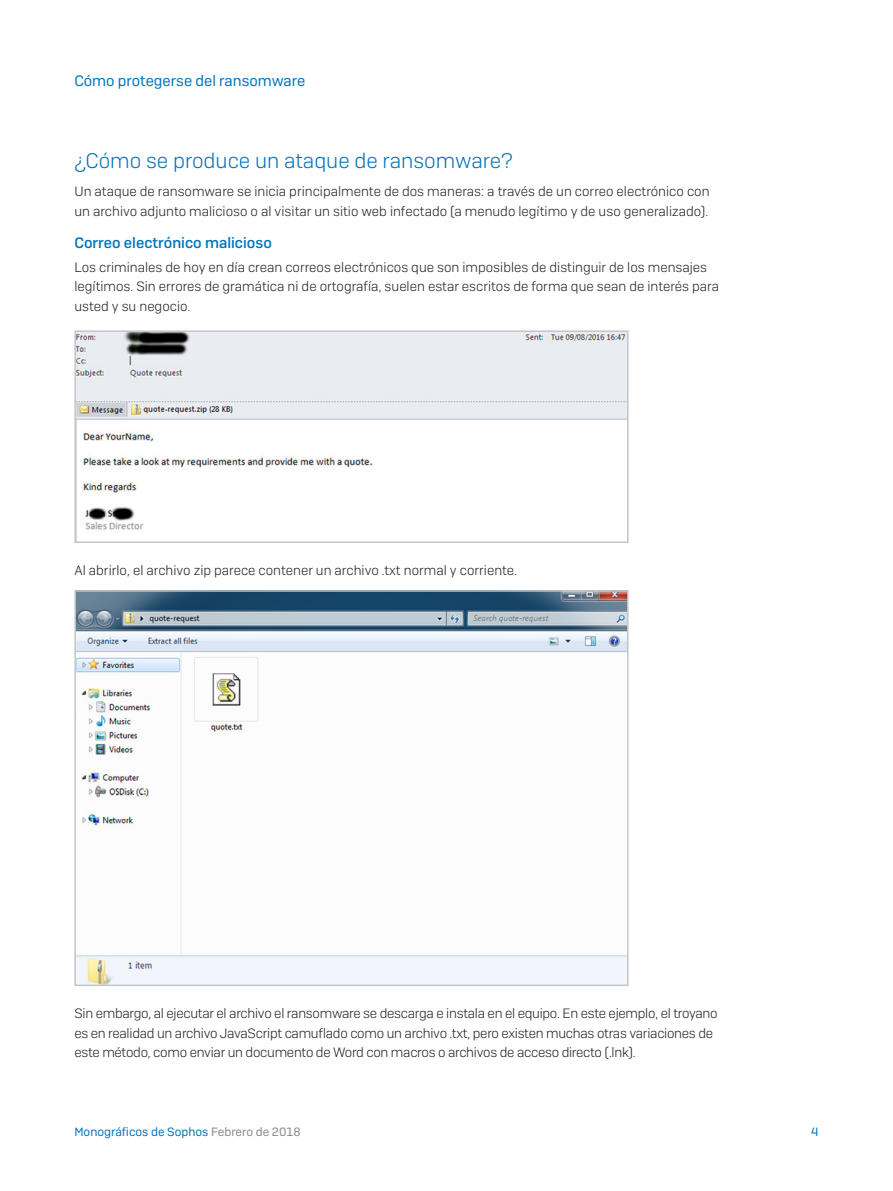
<style>
.page{position:relative;width:893px;height:1191px;background:#fff}
.page>*{position:absolute;margin:0;border:0;box-sizing:border-box;transform-origin:0 0}
.Subhead_1{font:300 21px "Sophos Sans";color:#0072bc}
.t1{font:15px "Sophos Sans";color:#0072bc}
.Subhead_2{font:500 15px "Sophos Sans";color:#0072bc}
.Body_Copy{font:300 13.5px/19.5px "Sophos Sans";color:#231f20}
.Body_Copy-2{font:300 13.5px/19.5px "Sophos Sans";letter-spacing:-.02em;color:#231f20}
.t2{font:12px "Sophos Sans";color:#0072bc}
.s1{color:#81898e}
</style>
<div class="page">
<img style="left:77px;top:333px;width:549px;height:198px">
<div style="left:74px;top:330px;width:555px;height:213px;border:2px solid #c2c6c9"></div>
<img style="left:77px;top:593px;width:549px;height:390px">
<div style="left:74px;top:590px;width:555px;height:396px;border:2px solid #c2c6c9"></div>
<p class="t1" style="left:74px;top:72px;width:232px">Cómo protegerse del ransomware</p>
<p class="Subhead_1" style="left:74px;top:148px;width:440px">¿Cómo se produce un ataque de ransomware?</p>
<p class="Body_Copy" style="left:74px;top:181px;width:637px">Un ataque de ransomware se inicia principalmente de dos maneras: a través de un correo electrónico con un archivo adjunto malicioso o al visitar un sitio web infectado (a menudo legítimo y de uso generalizado).</p>
<p class="Subhead_2" style="left:74px;top:234px;width:199px">Correo electrónico malicioso</p>
<p class="Body_Copy" style="left:74px;top:257px;width:646px">Los criminales de hoy en día crean correos electrónicos que son imposibles de distinguir de los mensajes legítimos. Sin errores de gramática ni de ortografía, suelen estar escritos de forma que sean de interés para usted y su negocio.</p>
<p class="Body_Copy" style="left:74px;top:560px;width:444px">Al abrirlo, el archivo zip parece contener un archivo .txt normal y corriente.</p>
<p class="Body_Copy-2" style="left:74px;top:1003px;width:645px">Sin embargo, al ejecutar el archivo el ransomware se descarga e instala en el equipo. En este ejemplo, el troyano es en realidad un archivo JavaScript camuflado como un archivo .txt, pero existen muchas otras variaciones de este método, como enviar un documento de Word con macros o archivos de acceso directo (.lnk).</p>
<p class="t2" style="left:74px;top:1124px;width:228px">Monográficos de Sophos <span class="s1">Febrero de 2018</span></p>
<p class="t2" style="left:811px;top:1124px;width:9px">4</p>
</div>
